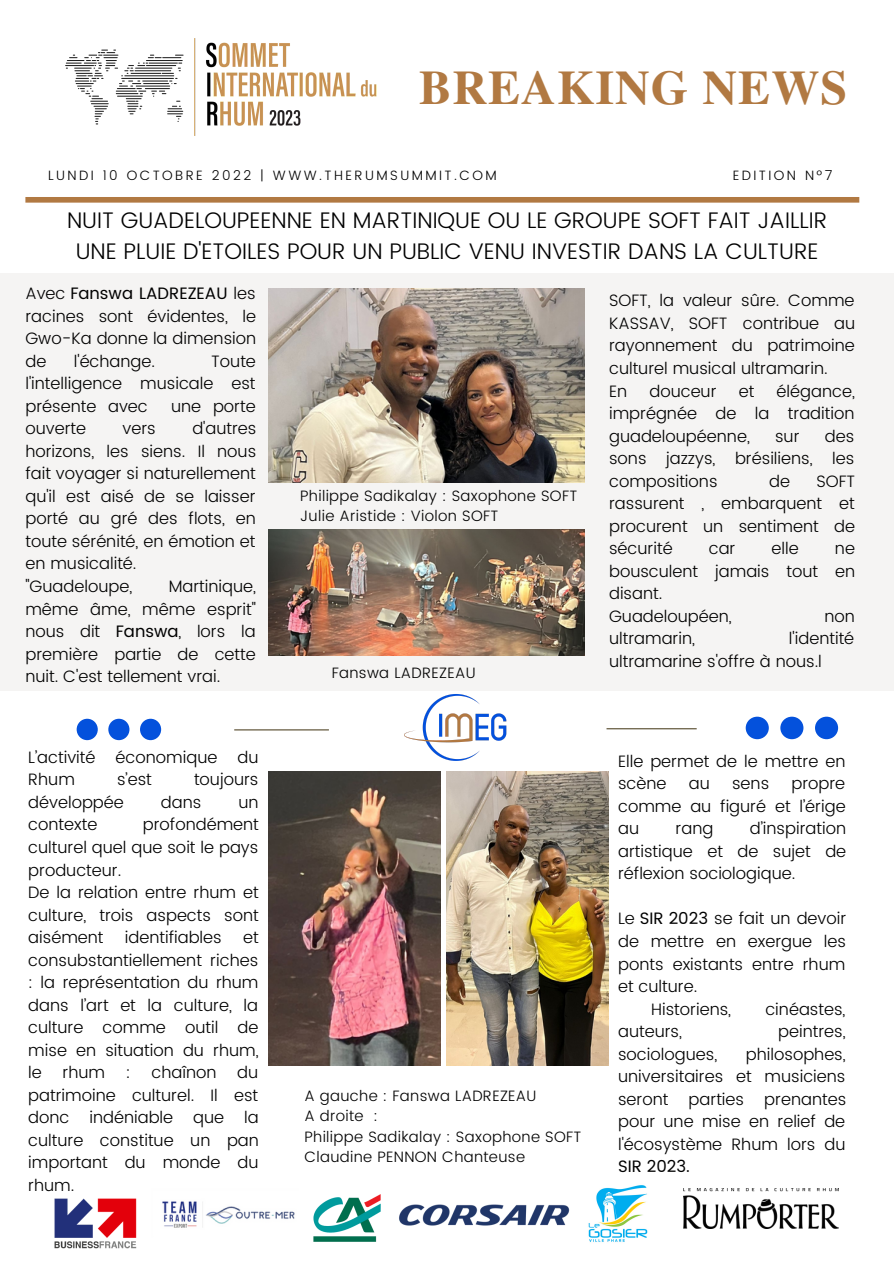
<style>
.page{position:relative;width:894px;height:1264px;background:#fff}
.page>*{position:absolute;margin:0;border:0;box-sizing:border-box;transform-origin:0 0}
.t1{font:700 48px "Te X Gyre Termes";letter-spacing:.02em;color:#b17942}
.t2{font:300 22.5px/31.5px "Poppins";color:#000;text-align:center}
.t3{font:300 16.5px/22.5px "Poppins";color:#000;text-align:justify}
.t4{font:16.5px "Poppins";color:#000}
.t5{font:300 15px/20.2px "Poppins";letter-spacing:.02em;color:#000}
.t6{font:300 13.5px "Poppins";letter-spacing:.18em;color:#000}
.s1{font-weight:400}
</style>
<div class="page">
<img style="left:65px;top:38px;width:312px;height:98px">
<div style="left:25px;top:197px;width:834px;height:6px;background:#b17942"></div>
<div style="left:0;top:272px;width:893px;height:418px;background:#f5f4f3"></div>
<svg style="left:77px;top:718px;width:84px;height:22px"></svg>
<svg style="left:745px;top:716px;width:92px;height:23px"></svg>
<hr style="left:234px;top:729px;width:95px;height:1px;background:#54482a">
<hr style="left:606px;top:728px;width:90px;height:1px;background:#54482a">
<img style="left:404px;top:694px;width:103px;height:67px">
<img style="left:54px;top:1198px;width:83px;height:51px">
<img style="left:162px;top:1201px;width:133px;height:27px">
<img style="left:313px;top:1194px;width:67px;height:46px">
<img style="left:399px;top:1204px;width:171px;height:22px">
<img style="left:588px;top:1185px;width:60px;height:57px">
<img style="left:683px;top:1188px;width:154px;height:40px">
<img style="left:268px;top:289px;width:316px;height:193px">
<img style="left:268px;top:771px;width:172px;height:294px">
<img style="left:268px;top:529px;width:316px;height:126px">
<img style="left:446px;top:771px;width:162px;height:294px">
<h1 class="t1" style="left:419px;top:50px;width:429px">BREAKING NEWS</h1>
<p class="t6" style="left:48px;top:168px;width:450px">LUNDI 10 OCTOBRE 2022 | WWW.THERUMSUMMIT.COM</p>
<p class="t6" style="left:732px;top:168px;width:101px">EDITION Nº7</p>
<h2 class="t2" style="left:67px;top:204px;width:761px">NUIT GUADELOUPEENNE EN MARTINIQUE OU LE GROUPE SOFT FAIT JAILLIR<br>UNE PLUIE D'ETOILES POUR UN PUBLIC VENU INVESTIR DANS LA CULTURE</h2>
<p class="t3" style="left:25px;top:282px;width:232px">Avec <span class="s1">Fanswa LADREZEAU</span> les racines sont évidentes, le Gwo-Ka donne la dimension de</p>
<p class="t3" style="left:74px;top:350px;width:83px">l'échange.</p>
<p class="t3" style="left:25px;top:350px;width:232px;text-indent:186px">Toute l'intelligence musicale est présente avec</p>
<p class="t3" style="left:171px;top:395px;width:86px">une porte</p>
<p class="t3" style="left:25px;top:417px;width:232px;text-align:left;text-indent:167px">d'autres horizons, les siens. Il nous fait voyager si naturellement qu'il est aisé de se laisser porté au gré des flots, en toute sérénité, en émotion et en musicalité.<br>"Guadeloupe,</p>
<p class="t3" style="left:25px;top:417px;width:62px">ouverte</p>
<p class="t3" style="left:123px;top:417px;width:35px">vers</p>
<p class="t3" style="left:25px;top:575px;width:232px;text-indent:143px">Martinique, même âme, même esprit" nous dit <span class="s1">Fanswa</span>, lors la première partie de cette nuit. C'est tellement vrai.</p>
<p class="t3" style="left:28px;top:746px;width:232px">L’activité économique du<br>Rhum</p>
<p class="t3" style="left:117px;top:768px;width:36px">s’est</p>
<p class="t3" style="left:194px;top:768px;width:66px">toujours</p>
<p class="t3" style="left:28px;top:791px;width:97px">développée</p>
<p class="t3" style="left:161px;top:791px;width:42px">dans</p>
<p class="t3" style="left:238px;top:791px;width:22px">un</p>
<p class="t3" style="left:28px;top:813px;width:71px">contexte</p>
<p class="t3" style="left:28px;top:813px;width:232px;text-align:left;text-indent:114px">profondément culturel quel que soit le pays producteur.<br>De la relation entre rhum et culture, trois aspects sont aisément</p>
<p class="t3" style="left:125px;top:926px;width:98px">identifiables</p>
<p class="t3" style="left:28px;top:926px;width:232px;text-indent:215px">et consubstantiellement riches : la représentation du rhum dans l’art et la culture, la culture comme outil de mise en situation du rhum, le</p>
<p class="t3" style="left:63px;top:1061px;width:44px">rhum</p>
<p class="t3" style="left:126px;top:1061px;width:6px">:</p>
<p class="t3" style="left:151px;top:1061px;width:66px">chaînon</p>
<p class="t3" style="left:28px;top:1061px;width:232px;text-indent:209px">du patrimoine culturel. Il est donc indéniable que la culture constitue un pan important du monde du rhum.</p>
<p class="t5" style="left:300px;top:485px;width:278px">Philippe Sadikalay : Saxophone SOFT<br>Julie Aristide : Violon SOFT</p>
<p class="t5" style="left:332px;top:662px;width:145px">Fanswa LADREZEAU</p>
<p class="t3" style="left:609px;top:289px;width:247px;text-align:left">SOFT, la valeur sûre. Comme<br>KASSAV, SOFT contribue au rayonnement du patrimoine culturel musical ultramarin.<br>En</p>
<p class="t3" style="left:609px;top:379px;width:247px;text-indent:167px">élégance, imprégnée de la tradition guadeloupéenne,</p>
<p class="t3" style="left:649px;top:379px;width:69px">douceur</p>
<p class="t3" style="left:738px;top:379px;width:17px">et</p>
<p class="t3" style="left:609px;top:424px;width:247px;text-indent:215px">des sons jazzys, brésiliens, les compositions</p>
<p class="t3" style="left:774px;top:424px;width:26px">sur</p>
<p class="t3" style="left:768px;top:469px;width:22px">de</p>
<p class="t3" style="left:609px;top:469px;width:247px;text-indent:207px">SOFT rassurent , embarquent et procurent un sentiment de sécurité</p>
<p class="t3" style="left:708px;top:537px;width:28px">car</p>
<p class="t3" style="left:771px;top:537px;width:29px">elle</p>
<p class="t3" style="left:609px;top:537px;width:247px;text-align:left;text-indent:226px">ne bousculent jamais tout en disant.<br>Guadeloupéen,</p>
<p class="t3" style="left:824px;top:605px;width:32px">non</p>
<p class="t3" style="left:609px;top:627px;width:246px;text-indent:180px">l'identité ultramarine s'offre à nous.l</p>
<p class="t3" style="left:609px;top:627px;width:87px">ultramarin,</p>
<p class="t5" style="left:304px;top:1085px;width:278px">A gauche : Fanswa LADREZEAU<br>A droite :<br>Philippe Sadikalay : Saxophone SOFT<br>Claudine PENNON Chanteuse</p>
<p class="t3" style="left:618px;top:749px;width:229px">Elle permet de le mettre en scène</p>
<p class="t3" style="left:618px;top:772px;width:229px;text-indent:173px">propre comme au figuré et l’érige au</p>
<p class="t3" style="left:688px;top:772px;width:22px">au</p>
<p class="t3" style="left:731px;top:772px;width:39px">sens</p>
<p class="t3" style="left:618px;top:817px;width:229px;text-indent:132px">d’inspiration artistique et de sujet de réflexion sociologique.</p>
<p class="t3" style="left:618px;top:907px;width:229px">Le <span class="s1">SIR 2023</span> se fait un devoir</p>
<p class="t3" style="left:618px;top:930px;width:229px">de mettre en exergue les</p>
<p class="t3" style="left:618px;top:952px;width:229px">ponts existants entre rhum</p>
<p class="t3" style="left:618px;top:975px;width:81px">et culture.</p>
<p class="t3" style="left:651px;top:997px;width:81px">Historiens,</p>
<p class="t3" style="left:765px;top:997px;width:82px">cinéastes,</p>
<p class="t3" style="left:618px;top:1020px;width:65px">auteurs,</p>
<p class="t3" style="left:778px;top:1020px;width:69px">peintres,</p>
<p class="t3" style="left:618px;top:1042px;width:101px">sociologues,</p>
<p class="t3" style="left:675px;top:817px;width:39px">rang</p>
<p class="t3" style="left:618px;top:1042px;width:229px;text-indent:128px">philosophes, universitaires et musiciens seront parties prenantes pour une mise en relief de l'écosystème Rhum lors du</p>
<p class="t4" style="left:618px;top:1156px;width:73px">SIR 2023.</p>
</div>
